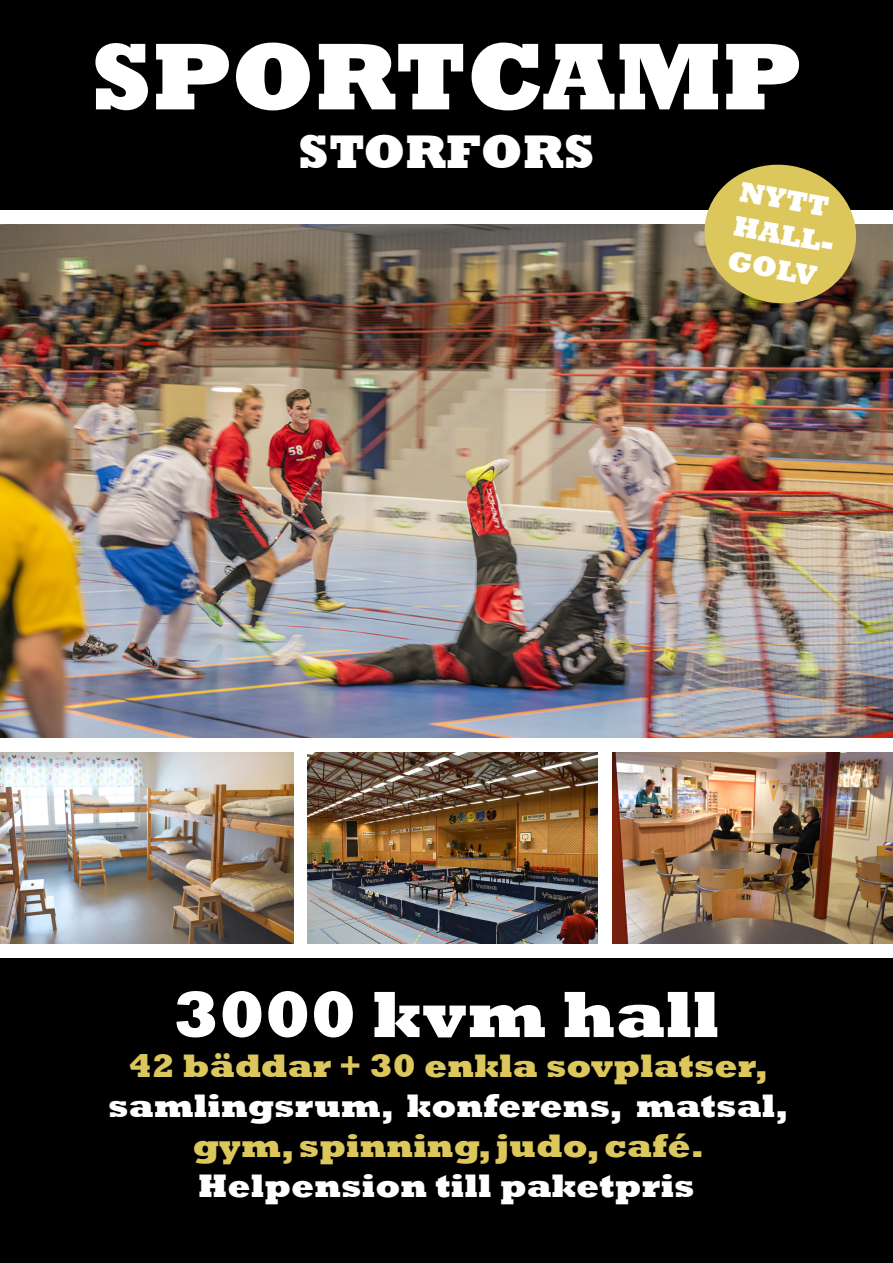
<style>
.page{position:relative;width:893px;height:1263px;background:#fff}
.page>*{position:absolute;margin:0;border:0;box-sizing:border-box;transform-origin:0 0}
.t1{font:800 96.45px "Rockwell";color:#fff}
.t2{font:800 66.45px "Rockwell";color:#fff}
.t3{font:800 48.45px "Rockwell";color:#fff}
.t4{font:800 33.45px/40px "Rockwell";color:#dcc75c}
.t5{font:800 33.45px "Rockwell";color:#fff}
.t6{font:800 29.25px "Rockwell";color:#fff}
.s1{color:#fff}
</style>
<div class="page">
<img style="left:308px;top:752px;width:289px;height:191px">
<img style="left:0;top:225px;width:893px;height:513px">
<div style="left:0;top:0;width:893px;height:210px;background:#000"></div>
<img style="left:0;top:752px;width:293px;height:191px">
<img style="left:612px;top:752px;width:281px;height:191px">
<div style="left:0;top:958px;width:893px;height:305px;background:#000"></div>
<svg style="left:699px;top:164px;width:163px;height:145px;background:#ad9b4c"></svg>
<p class="t1" style="left:92px;top:21px;width:711px">SPORTCAMP</p>
<p class="t3" style="left:299px;top:123px;width:297px">STORFORS</p>
<p class="t6" style="left:743px;top:175px;width:92px;rotate:10deg">NYTT</p>
<p class="t6" style="left:737px;top:209px;width:105px;rotate:10deg">HALL-</p>
<p class="t6" style="left:731px;top:244px;width:91px;rotate:10deg">GOLV</p>
<p class="t2" style="left:173px;top:976px;width:548px">3000 kvm hall</p>
<p class="t4" style="left:129px;top:1046px;width:640px">42 bäddar + 30 enkla sovplatser,</p>
<p class="t5" style="left:108px;top:1087px;width:682px">samlingsrum, konferens, matsal,</p>
<p class="t4" style="left:193px;top:1126px;width:513px">gym, spinning, judo, café.<br><span class="s1">Helpension till paketpris</span></p>
</div>
